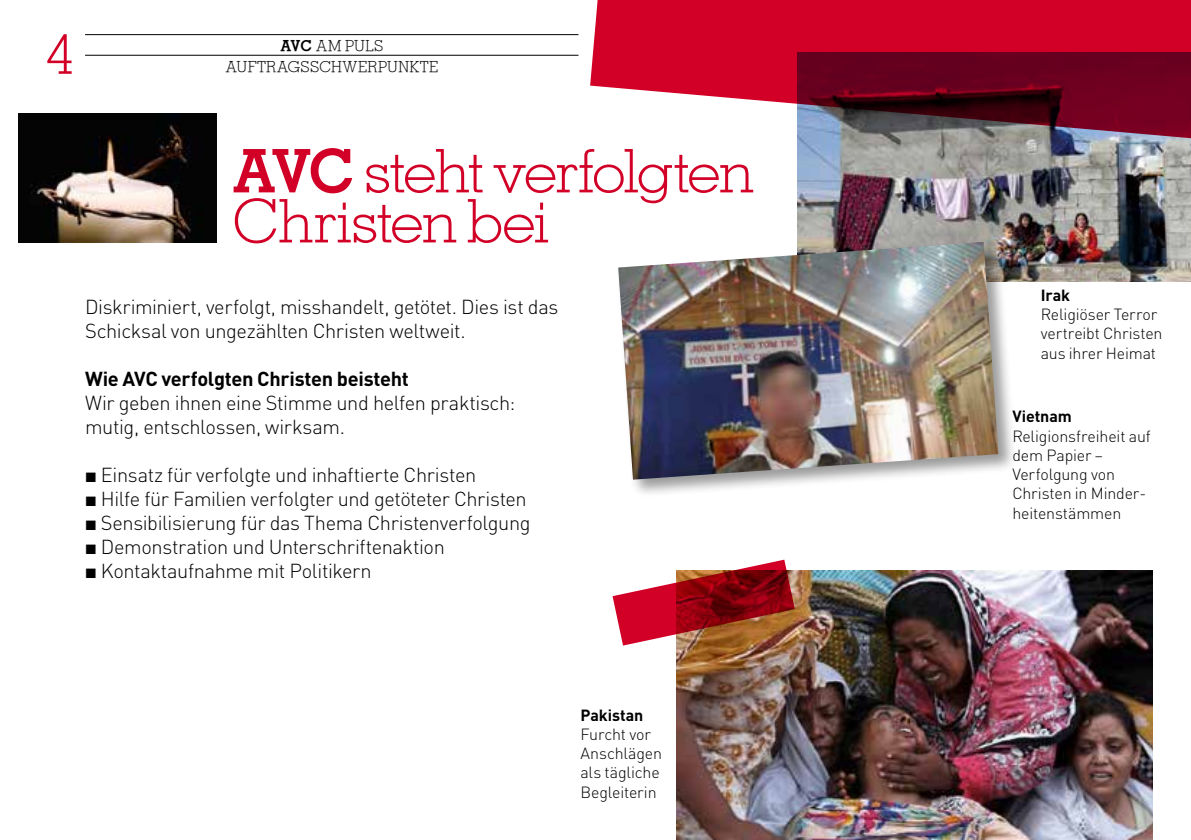
<style>
.page{position:relative;width:1191px;height:840px;background:#fff}
.page>*{position:absolute;margin:0;border:0;box-sizing:border-box;transform-origin:0 0}
.t1{font:300 60px/50px "Memphis";letter-spacing:-.04em;color:#d20027}
.t2{font:300 56px "Memphis";color:#d20027}
.t3{font:300 20px/24px "DINOT";letter-spacing:-.02em;color:#000}
.t4{font:700 20px "DINOT";letter-spacing:-.02em;color:#000}
.t5{font:300 16px/19.2px "DINOT";letter-spacing:-.01em;color:#000}
.t6{font:700 16px "DINOT";letter-spacing:-.005em;color:#000}
.t7{font:300 15px/20.6px "Memphis";letter-spacing:.025em;color:#000;text-align:center}
.s1{font-weight:700}
</style>
<div class="page">
<img style="left:797px;top:166px;width:394px;height:115px">
<div style="left:616px;top:239px;width:401px;height:259px;background:#000;opacity:.4"></div>
<img style="left:618px;top:242px;width:380px;height:237px">
<svg style="left:590px;top:0;width:601px;height:166px"></svg>
<img style="left:677px;top:570px;width:475px;height:269px">
<svg style="left:612px;top:559px;width:183px;height:86px"></svg>
<hr style="left:85px;top:34px;width:493px;height:1px;background:#000">
<hr style="left:85px;top:55px;width:493px;height:1px;background:#000">
<img style="left:18px;top:113px;width:199px;height:129px">
<h2 class="t2" style="left:46px;top:20px;width:30px">4</h2>
<p class="t7" style="left:225px;top:35px;width:214px"><span class="s1">AVC</span> AM PULS<br>AUFTRAGSSCHWERPUNKTE</p>
<h1 class="t1" style="left:232px;top:144px;width:523px"><span class="s1">AVC</span> steht verfolgten<br>Christen bei</h1>
<p class="t3" style="left:85px;top:294px;width:475px">Diskriminiert, verfolgt, misshandelt, getötet. Dies ist das<br>Schicksal von ungezählten Christen weltweit.</p>
<p class="t4" style="left:85px;top:365px;width:325px">Wie AVC verfolgten Christen beisteht</p>
<p class="t3" style="left:85px;top:390px;width:432px">Wir geben ihnen eine Stimme und helfen praktisch: mutig, entschlossen, wirksam.</p>
<p class="t3" style="left:101px;top:462px;width:431px">Einsatz für verfolgte und inhaftierte Christen<br>Hilfe für Familien verfolgter und getöteter Christen Sensibilisierung für das Thema Christenverfolgung Demonstration und Unterschriftenaktion Kontaktaufnahme mit Politikern</p>
<p class="t6" style="left:580px;top:703px;width:65px">Pakistan</p>
<p class="t5" style="left:580px;top:723px;width:83px">Furcht vor<br>Anschlägen als tägliche<br>Begleiterin</p>
<p class="t6" style="left:1040px;top:284px;width:31px">Irak</p>
<p class="t5" style="left:1040px;top:304px;width:123px">Religiöser Terror vertreibt Christen aus ihrer Heimat</p>
<p class="t6" style="left:1012px;top:405px;width:61px">Vietnam</p>
<p class="t5" style="left:1012px;top:425px;width:140px">Religionsfreiheit auf dem Papier –<br>Verfolgung von<br>Christen in Minder&shy;heitenstämmen</p>
</div>
